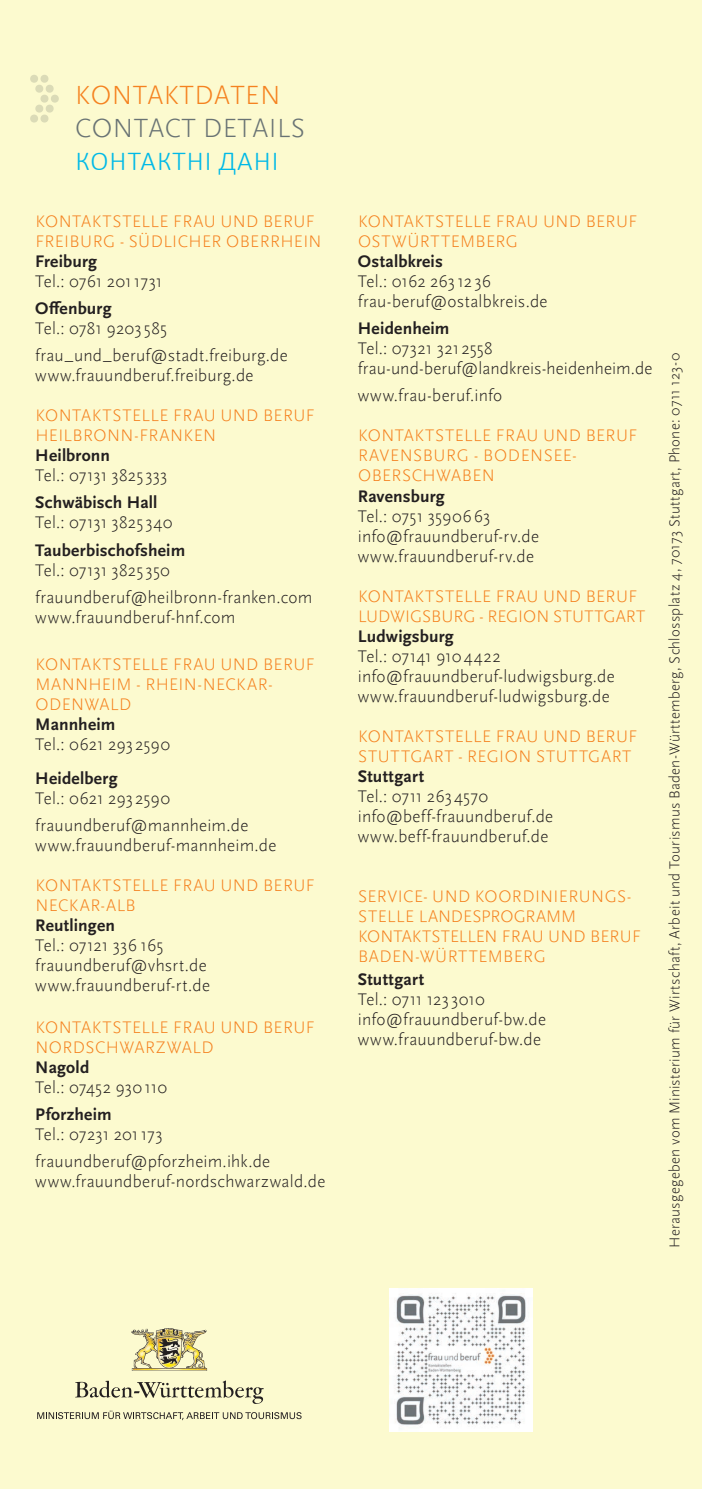
<style>
.page{position:relative;width:702px;height:1489px;background:#fff}
.page>*{position:absolute;margin:0;border:0;box-sizing:border-box;transform-origin:0 0}
.t1{font:300 27.5px "Scala Sans";letter-spacing:.015em;color:#697374}
.t2{font:300 27.5px "Calibri";letter-spacing:.04em;color:#00b9e7}
.t3{font:300 27.5px "Scala Sans";letter-spacing:.015em;color:#f58220}
.t4{font:300 17.5px/20px "Scala Sans";letter-spacing:.015em;color:#231f20}
.t5{font:300 17.5px/20px "Scala Sans";letter-spacing:.025em;color:#f58220}
.t6{font:700 17.5px "Scala Sans OT";letter-spacing:.01em;color:#231f20}
.t7{font:300 15px "Scala Sans";letter-spacing:.02em;color:#231f20}
</style>
<div class="page">
<div style="left:0;top:0;width:702px;height:1488px;background:#fcfacf"></div>
<svg style="left:30px;top:75px;width:29px;height:48px"></svg>
<img style="left:390px;top:1288px;width:142px;height:143px">
<svg style="left:37px;top:1410px;width:264px;height:9px"></svg>
<img style="left:132px;top:1328px;width:76px;height:42px">
<svg style="left:75px;top:1380px;width:189px;height:23px"></svg>
<h1 class="t3" style="left:75px;top:80px;width:207px">KONTAKTDATEN</h1>
<h1 class="t1" style="left:75px;top:113px;width:231px">CONTACT DETAILS</h1>
<h1 class="t2" style="left:75px;top:144px;width:204px">КОНТАКТНІ ДАНІ</h1>
<h2 class="t5" style="left:35px;top:212px;width:288px">KONTAKTSTELLE FRAU UND BERUF<br>FREIBURG - SÜDLICHER OBERRHEIN</h2>
<h3 class="t6" style="left:35px;top:251px;width:63px">Freiburg</h3>
<p class="t4" style="left:35px;top:272px;width:129px">Tel.: 0761 2011731</p>
<h3 class="t6" style="left:35px;top:299px;width:78px">Ofenburg</h3>
<p class="t4" style="left:35px;top:319px;width:133px">Tel.: 0781 9203 585</p>
<p class="t4" style="left:35px;top:346px;width:254px">frau_und_beruf@stadt.freiburg.de www.frauundberuf.freiburg.de</p>
<h2 class="t5" style="left:35px;top:406px;width:281px">KONTAKTSTELLE FRAU UND BERUF<br>HEILBRONN-FRANKEN</h2>
<h3 class="t6" style="left:35px;top:446px;width:76px">Heilbronn</h3>
<p class="t4" style="left:35px;top:466px;width:134px">Tel.: 07131 3825 333</p>
<h3 class="t6" style="left:35px;top:493px;width:123px">Schwäbisch Hall</h3>
<p class="t4" style="left:35px;top:513px;width:139px">Tel.: 07131 3825 340</p>
<h3 class="t6" style="left:35px;top:540px;width:151px">Tauberbischofsheim</h3>
<p class="t4" style="left:35px;top:560px;width:136px">Tel.: 07131 3825 350</p>
<p class="t4" style="left:35px;top:587px;width:278px">frauundberuf@heilbronn-franken.com www.frauundberuf-hnf.com</p>
<h2 class="t5" style="left:35px;top:654px;width:281px">KONTAKTSTELLE FRAU UND BERUF<br>MANNHEIM - RHEIN-NECKAR-<br>ODENWALD</h2>
<h3 class="t6" style="left:35px;top:714px;width:82px">Mannheim</h3>
<p class="t4" style="left:35px;top:734px;width:136px">Tel.: 0621 2932590</p>
<h3 class="t6" style="left:35px;top:768px;width:84px">Heidelberg</h3>
<p class="t4" style="left:35px;top:788px;width:136px">Tel.: 0621 2932590</p>
<p class="t4" style="left:35px;top:815px;width:242px">frauundberuf@mannheim.de www.frauundberuf-mannheim.de</p>
<h2 class="t5" style="left:35px;top:875px;width:281px">KONTAKTSTELLE FRAU UND BERUF<br>NECKAR-ALB</h2>
<h3 class="t6" style="left:35px;top:915px;width:81px">Reutlingen</h3>
<p class="t4" style="left:35px;top:935px;width:130px">Tel.: 07121 336 165</p>
<p class="t4" style="left:35px;top:955px;width:176px">frauundberuf@vhsrt.de www.frauundberuf-rt.de</p>
<h2 class="t5" style="left:35px;top:1017px;width:281px">KONTAKTSTELLE FRAU UND BERUF<br>NORDSCHWARZWALD</h2>
<h3 class="t6" style="left:35px;top:1057px;width:55px">Nagold</h3>
<p class="t4" style="left:35px;top:1077px;width:133px">Tel.: 07452 930 110</p>
<h3 class="t6" style="left:35px;top:1104px;width:78px">Pforzheim</h3>
<p class="t4" style="left:35px;top:1124px;width:129px">Tel.: 07231 201 173</p>
<p class="t4" style="left:35px;top:1151px;width:291px">frauundberuf@pforzheim.ihk.de www.frauundberuf-nordschwarzwald.de</p>
<h2 class="t5" style="left:358px;top:212px;width:281px">KONTAKTSTELLE FRAU UND BERUF<br>OSTWÜRTTEMBERG</h2>
<h3 class="t6" style="left:358px;top:252px;width:86px">Ostalbkreis</h3>
<p class="t4" style="left:358px;top:272px;width:135px">Tel.: 0162 263 12 36</p>
<p class="t4" style="left:358px;top:292px;width:191px">frau-beruf@ostalbkreis.de</p>
<h3 class="t6" style="left:358px;top:319px;width:93px">Heidenheim</h3>
<p class="t4" style="left:358px;top:339px;width:136px">Tel.: 07321 3212558</p>
<p class="t4" style="left:358px;top:359px;width:296px">frau-und-beruf@landkreis-heidenheim.de</p>
<p class="t4" style="left:358px;top:386px;width:146px">www.frau-beruf.info</p>
<h2 class="t5" style="left:358px;top:426px;width:281px">KONTAKTSTELLE FRAU UND BERUF<br>RAVENSBURG - BODENSEE-<br>OBERSCHWABEN</h2>
<h3 class="t6" style="left:358px;top:486px;width:88px">Ravensburg</h3>
<p class="t4" style="left:358px;top:506px;width:134px">Tel.: 0751 35906 63</p>
<p class="t4" style="left:358px;top:526px;width:183px">info@frauundberuf-rv.de www.frauundberuf-rv.de</p>
<h2 class="t5" style="left:358px;top:586px;width:288px">KONTAKTSTELLE FRAU UND BERUF<br>LUDWIGSBURG - REGION STUTTGART</h2>
<h3 class="t6" style="left:358px;top:626px;width:97px">Ludwigsburg</h3>
<p class="t4" style="left:358px;top:646px;width:144px">Tel.: 07141 910 4422</p>
<p class="t4" style="left:358px;top:666px;width:258px">info@frauundberuf-ludwigsburg.de www.frauundberuf-ludwigsburg.de</p>
<h2 class="t5" style="left:358px;top:726px;width:281px">KONTAKTSTELLE FRAU UND BERUF<br>STUTTGART - REGION STUTTGART</h2>
<h3 class="t6" style="left:358px;top:766px;width:68px">Stuttgart</h3>
<p class="t4" style="left:358px;top:786px;width:132px">Tel.: 0711 263 4570</p>
<p class="t4" style="left:358px;top:806px;width:197px">info@beff-frauundberuf.de www.beff-frauundberuf.de</p>
<h2 class="t5" style="left:358px;top:886px;width:284px">SERVICE- UND KOORDINIERUNGS-<br>STELLE LANDESPROGRAMM<br>KONTAKTSTELLEN FRAU UND BERUF<br>BADEN-WÜRTTEMBERG</h2>
<h3 class="t6" style="left:358px;top:969px;width:68px">Stuttgart</h3>
<p class="t4" style="left:358px;top:989px;width:129px">Tel.: 0711 1233010</p>
<p class="t4" style="left:358px;top:1009px;width:189px">info@frauundberuf-bw.de www.frauundberuf-bw.de</p>
<h1 class="t7" style="left:666px;top:1247px;width:896px;rotate:-90deg">Herausgegeben vom Ministerium für Wirtschaft, Arbeit und Tourismus Baden-Württemberg, Schlossplatz 4, 70173 Stuttgart, Phone: 0711 123-0</h1>
</div>
